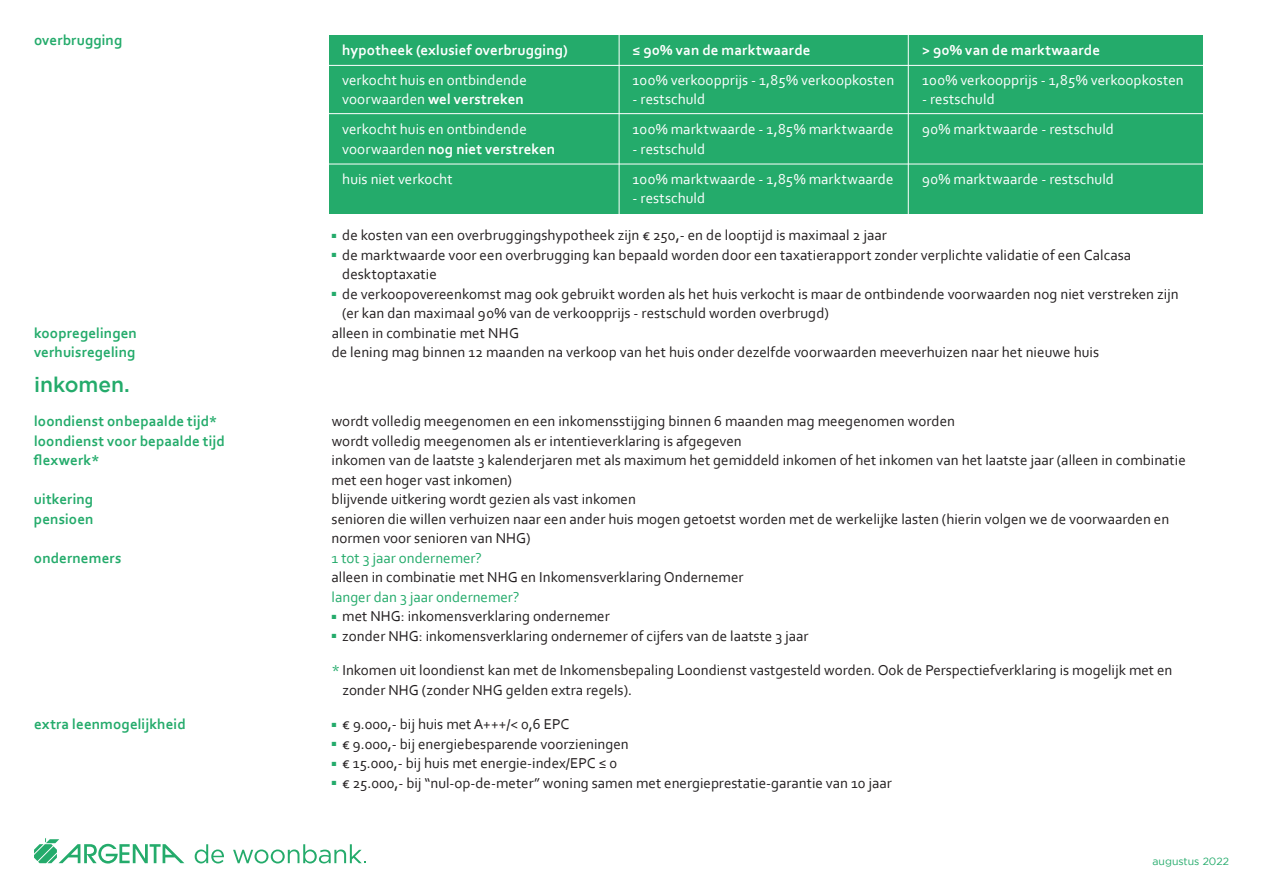
<style>
.page{position:relative;width:1263px;height:893px;background:#fff}
.page>*{position:absolute;margin:0;border:0;box-sizing:border-box;transform-origin:0 0}
.t1{font:500 21px "Gotham";color:#24ab6b}
.t2{font:15px/19.5px "Corbel";color:#231f20}
.t3{font:15px "Corbel";letter-spacing:.005em;color:#fff}
.t4{font:700 15px "Corbel";letter-spacing:.01em;color:#24ab6b}
.t5{font:700 15px "Corbel";letter-spacing:.01em;color:#fff}
.t6{font:15px "Corbel";color:#24ab6b}
.t7{font:10.5px "Gotham";color:#24ab6b}
.s1{font-weight:400}
.s2{color:#24ab6b}
</style>
<div class="page">
<svg style="left:34px;top:838px;width:150px;height:25px"></svg>
<svg style="left:195px;top:844px;width:29px;height:19px"></svg>
<svg style="left:233px;top:844px;width:133px;height:19px"></svg>
<div style="left:330px;top:35px;width:873px;height:179px;background:#24ab6b"></div>
<hr style="left:619px;top:24px;width:1px;height:196px;background:#fff">
<hr style="left:321px;top:65px;width:891px;height:1px;background:#fff">
<hr style="left:321px;top:113px;width:891px;height:1px;background:#fff">
<hr style="left:908px;top:24px;width:1px;height:196px;background:#fff">
<hr style="left:321px;top:164px;width:891px;height:1px;background:#fff">
<p class="t4" style="left:34px;top:31px;width:90px">overbrugging</p>
<p class="t5" style="left:342px;top:40px;width:227px">hypotheek (exlusief overbrugging)</p>
<p class="t5" style="left:633px;top:40px;width:179px">≤ 90% van de marktwaarde</p>
<p class="t5" style="left:922px;top:40px;width:179px">&gt; 90% van de marktwaarde</p>
<p class="t3" style="left:342px;top:70px;width:186px">verkocht huis en ontbindende</p>
<p class="t3" style="left:633px;top:70px;width:263px">100% verkoopprijs - 1,85% verkoopkosten</p>
<p class="t3" style="left:922px;top:70px;width:263px">100% verkoopprijs - 1,85% verkoopkosten</p>
<p class="t5" style="left:342px;top:90px;width:183px"><span class="s1">voorwaarden</span> wel verstreken</p>
<p class="t3" style="left:633px;top:90px;width:74px">- restschuld</p>
<p class="t3" style="left:922px;top:90px;width:74px">- restschuld</p>
<p class="t3" style="left:342px;top:120px;width:186px">verkocht huis en ontbindende</p>
<p class="t3" style="left:633px;top:120px;width:262px">100% marktwaarde - 1,85% marktwaarde</p>
<p class="t3" style="left:922px;top:120px;width:193px">90% marktwaarde - restschuld</p>
<p class="t5" style="left:342px;top:139px;width:214px"><span class="s1">voorwaarden</span> nog niet verstreken</p>
<p class="t3" style="left:633px;top:139px;width:74px">- restschuld</p>
<p class="t3" style="left:342px;top:169px;width:112px">huis niet verkocht</p>
<p class="t3" style="left:633px;top:169px;width:262px">100% marktwaarde - 1,85% marktwaarde</p>
<p class="t3" style="left:922px;top:169px;width:193px">90% marktwaarde - restschuld</p>
<p class="t3" style="left:633px;top:189px;width:74px">- restschuld</p>
<p class="t2" style="left:332px;top:225px;width:557px"><span class="s2">■</span> de kosten van een overbruggingshypotheek zijn € 250,- en de looptijd is maximaal 2 jaar</p>
<p class="t2" style="left:342px;top:245px;width:790px;text-indent:-11px"><span class="s2">■</span> de marktwaarde voor een overbrugging kan bepaald worden door een taxatierapport zonder verplichte validatie of een Calcasa desktoptaxatie</p>
<p class="t2" style="left:342px;top:284px;width:838px;text-indent:-11px"><span class="s2">■</span> de verkoopovereenkomst mag ook gebruikt worden als het huis verkocht is maar de ontbindende voorwaarden nog niet verstreken zijn (er kan dan maximaal 90% van de verkoopprijs - restschuld worden overbrugd)</p>
<p class="t4" style="left:34px;top:323px;width:104px">koopregelingen</p>
<p class="t2" style="left:332px;top:323px;width:189px">alleen in combinatie met NHG</p>
<p class="t4" style="left:34px;top:343px;width:103px">verhuisregeling</p>
<p class="t2" style="left:332px;top:342px;width:769px">de lening mag binnen 12 maanden na verkoop van het huis onder dezelfde voorwaarden meeverhuizen naar het nieuwe huis</p>
<h1 class="t1" style="left:34px;top:372px;width:97px">inkomen.</h1>
<p class="t4" style="left:34px;top:412px;width:185px">loondienst onbepaalde tijd*</p>
<p class="t2" style="left:332px;top:411px;width:625px">wordt volledig meegenomen en een inkomensstijging binnen 6 maanden mag meegenomen worden</p>
<p class="t4" style="left:34px;top:431px;width:192px">loondienst voor bepaalde tijd</p>
<p class="t2" style="left:332px;top:431px;width:412px">wordt volledig meegenomen als er intentieverklaring is afgegeven</p>
<p class="t4" style="left:34px;top:451px;width:67px">flexwerk*</p>
<p class="t2" style="left:332px;top:450px;width:856px">inkomen van de laatste 3 kalenderjaren met als maximum het gemiddeld inkomen of het inkomen van het laatste jaar (alleen in combinatie met een hoger vast inkomen)</p>
<p class="t4" style="left:34px;top:490px;width:61px">uitkering</p>
<p class="t2" style="left:332px;top:489px;width:306px">blijvende uitkering wordt gezien als vast inkomen</p>
<p class="t4" style="left:34px;top:509px;width:61px">pensioen</p>
<p class="t2" style="left:332px;top:509px;width:839px">senioren die willen verhuizen naar een ander huis mogen getoetst worden met de werkelijke lasten (hierin volgen we de voorwaarden en normen voor senioren van NHG)</p>
<p class="t4" style="left:34px;top:548px;width:89px">ondernemers</p>
<p class="t6" style="left:332px;top:548px;width:152px">1 tot 3 jaar ondernemer?</p>
<p class="t2" style="left:332px;top:567px;width:413px">alleen in combinatie met NHG en Inkomensverklaring Ondernemer</p>
<p class="t6" style="left:332px;top:587px;width:189px">langer dan 3 jaar ondernemer?</p>
<p class="t2" style="left:332px;top:606px;width:280px"><span class="s2">■</span> met NHG: inkomensverklaring ondernemer</p>
<p class="t2" style="left:332px;top:626px;width:478px"><span class="s2">■</span> zonder NHG: inkomensverklaring ondernemer of cijfers van de laatste 3 jaar</p>
<p class="t2" style="left:342px;top:660px;width:832px;text-indent:-11px"><span class="s2">*</span> Inkomen uit loondienst kan met de Inkomensbepaling Loondienst vastgesteld worden. Ook de Perspectiefverklaring is mogelijk met en zonder NHG (zonder NHG gelden extra regels).</p>
<p class="t4" style="left:34px;top:715px;width:153px">extra leenmogelijkheid</p>
<p class="t2" style="left:332px;top:714px;width:239px"><span class="s2">■</span> € 9.000,- bij huis met A+++/&lt; 0,6 EPC</p>
<p class="t2" style="left:332px;top:734px;width:299px"><span class="s2">■</span> € 9.000,- bij energiebesparende voorzieningen</p>
<p class="t2" style="left:332px;top:753px;width:287px"><span class="s2">■</span> € 15.000,- bij huis met energie-index/EPC ≤ 0</p>
<p class="t2" style="left:332px;top:773px;width:562px"><span class="s2">■</span> € 25.000,- bij “nul-op-de-meter” woning samen met energieprestatie-garantie van 10 jaar</p>
<p class="t7" style="left:1152px;top:855px;width:78px">augustus 2022</p>
</div>
